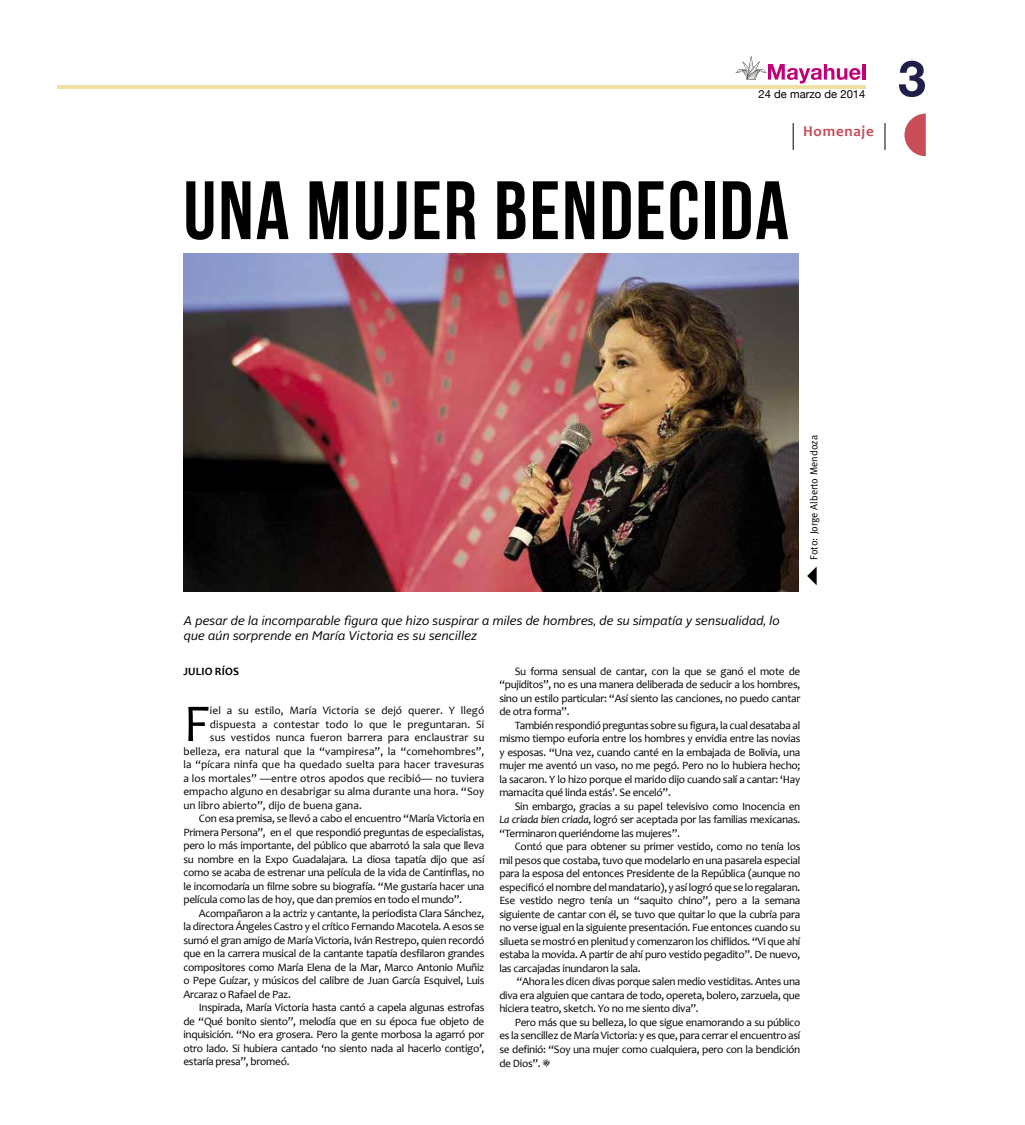
<style>
.page{position:relative;width:1025px;height:1125px;background:#fff}
.page>*{position:absolute;margin:0;border:0;box-sizing:border-box;transform-origin:0 0}
.t1{font:82.62px "Bebas Neue";letter-spacing:.025em;color:#000}
.t2{font:53.75px "Candara";color:#000}
.t3{font:700 50px "Helvetica Neue";color:#1f204a}
.t4{font:700 15px "Candara";color:#c94d59}
.t5{font:italic 12.5px/15px "Alright Sans";color:#000}
.t6{font:11.25px/13.5px "Candara";letter-spacing:-.025em;color:#000;text-align:justify}
.t7{font:11.25px "Candara";letter-spacing:.005em;color:#000}
.t8{font:11.25px "Helvetica Neue";color:#000}
.t9{font:700 11.25px "Candara";letter-spacing:.015em;color:#000}
.t10{font:10.25px "Meta Normal";color:#000}
.s1{font-style:italic}
</style>
<div class="page">
<hr style="left:57px;top:85px;width:808px;height:3px;background:#f0e0a3">
<hr style="left:862px;top:64px;width:3px;height:16px;background:#c00078">
<svg style="left:735px;top:55px;width:125px;height:29px"></svg>
<img style="left:183px;top:254px;width:615px;height:337px">
<svg style="left:542px;top:1059px;width:8px;height:8px"></svg>
<svg style="left:904px;top:114px;width:21px;height:42px"></svg>
<svg style="left:792px;top:123px;width:1px;height:27px"></svg>
<svg style="left:884px;top:123px;width:1px;height:27px"></svg>
<p class="t8" style="left:758px;top:86px;width:108px">24 de marzo de 2014</p>
<h3 class="t4" style="left:802px;top:121px;width:72px">Homenaje</h3>
<h1 class="t1" style="left:183px;top:165px;width:606px">UNA MUJER BENDECIDA</h1>
<h3 class="t3" style="left:897px;top:39px;width:29px">3</h3>
<p class="t10" style="left:807px;top:560px;width:126px;rotate:-90deg">Foto: Jorge Alberto Mendoza</p>
<p class="t5" style="left:184px;top:613px;width:597px">A pesar de la incomparable figura que hizo suspirar a miles de hombres, de su simpatía y sensualidad, lo que aún sorprende en María Victoria es su sencillez</p>
<p class="t9" style="left:183px;top:664px;width:57px">JULIO RÍOS</p>
<h2 class="t2" style="left:183px;top:690px;width:28px">F</h2>
<p class="t7" style="left:210px;top:703px;width:276px">iel a su estilo, María Victoria se dejó querer. Y llegó</p>
<p class="t7" style="left:210px;top:717px;width:276px">dispuesta a contestar todo lo que le preguntaran. Si</p>
<p class="t7" style="left:210px;top:730px;width:276px">sus vestidos nunca fueron barrera para enclaustrar su</p>
<p class="t7" style="left:183px;top:744px;width:302px">belleza, era natural que la “vampiresa”, la “comehombres”,</p>
<p class="t7" style="left:183px;top:757px;width:302px">la “pícara ninfa que ha quedado suelta para hacer travesuras</p>
<p class="t7" style="left:183px;top:771px;width:302px">a los mortales” —entre otros apodos que recibió— no tuviera</p>
<p class="t7" style="left:183px;top:784px;width:302px">empacho alguno en desabrigar su alma durante una hora. “Soy</p>
<p class="t7" style="left:183px;top:798px;width:180px">un libro abierto”, dijo de buena gana.</p>
<p class="t6" style="left:199px;top:812px;width:287px">Con esa premisa, se llevó a cabo el encuentro “María Victoria en</p>
<p class="t6" style="left:183px;top:825px;width:302px">Primera Persona”, en el que respondió preguntas de especialistas,</p>
<p class="t6" style="left:183px;top:839px;width:302px">pero lo más importante, del público que abarrotó la sala que lleva</p>
<p class="t6" style="left:183px;top:852px;width:302px">su nombre en la Expo Guadalajara. La diosa tapatía dijo que así</p>
<p class="t6" style="left:183px;top:866px;width:302px">como se acaba de estrenar una película de la vida de Cantinflas, no</p>
<p class="t6" style="left:183px;top:879px;width:302px">le incomodaría un filme sobre su biografía. “Me gustaría hacer una</p>
<p class="t6" style="left:183px;top:893px;width:280px">película como las de hoy, que dan premios en todo el mundo”.</p>
<p class="t6" style="left:199px;top:906px;width:287px">Acompañaron a la actriz y cantante, la periodista Clara Sánchez,</p>
<p class="t6" style="left:183px;top:920px;width:302px">la directora Ángeles Castro y el crítico Fernando Macotela. A esos se</p>
<p class="t6" style="left:183px;top:933px;width:302px">sumó el gran amigo de María Victoria, Iván Restrepo, quien recordó</p>
<p class="t6" style="left:183px;top:947px;width:302px">que en la carrera musical de la cantante tapatía desfilaron grandes</p>
<p class="t6" style="left:183px;top:960px;width:302px">compositores como María Elena de la Mar, Marco Antonio Muñiz</p>
<p class="t6" style="left:183px;top:974px;width:302px">o Pepe Guízar, y músicos del calibre de Juan García Esquivel, Luis</p>
<p class="t6" style="left:183px;top:987px;width:109px">Arcaraz o Rafael de Paz.</p>
<p class="t6" style="left:199px;top:1001px;width:287px">Inspirada, María Victoria hasta cantó a capela algunas estrofas</p>
<p class="t6" style="left:183px;top:1014px;width:302px">de “Qué bonito siento”, melodía que en su época fue objeto de</p>
<p class="t6" style="left:183px;top:1028px;width:302px">inquisición. “No era grosera. Pero la gente morbosa la agarró por</p>
<p class="t6" style="left:183px;top:1041px;width:302px">otro lado. Si hubiera cantado ‘no siento nada al hacerlo contigo’,</p>
<p class="t6" style="left:183px;top:1055px;width:108px">estaría presa”, bromeó.</p>
<p class="t6" style="left:499px;top:664px;width:302px;text-indent:15px">Su forma sensual de cantar, con la que se ganó el mote de “pujiditos”, no es una manera deliberada de seducir a los hombres, sino un estilo particular: “Así siento las canciones, no puedo cantar de otra forma”.</p>
<p class="t6" style="left:499px;top:718px;width:302px;text-indent:15px">También respondió preguntas sobre su figura, la cual desataba al mismo tiempo euforia entre los hombres y envidia entre las novias y esposas. “Una vez, cuando canté en la embajada de Bolivia, una mujer me aventó un vaso, no me pegó. Pero no lo hubiera hecho; la sacaron. Y lo hizo porque el marido dijo cuando salí a cantar: ‘Hay mamacita qué linda estás’. Se enceló”.</p>
<p class="t6" style="left:499px;top:799px;width:302px;text-indent:15px">Sin embargo, gracias a su papel televisivo como Inocencia en <span class="s1">La criada bien criada</span>, logró ser aceptada por las familias mexicanas. “Terminaron queriéndome las mujeres”.</p>
<p class="t6" style="left:499px;top:840px;width:302px;text-indent:15px">Contó que para obtener su primer vestido, como no tenía los mil pesos que costaba, tuvo que modelarlo en una pasarela especial para la esposa del entonces Presidente de la República (aunque no especificó el nombre del mandatario), y así logró que se lo regalaran.<br>Ese vestido negro tenía un “saquito chino”, pero a la semana siguiente de cantar con él, se tuvo que quitar lo que la cubría para no verse igual en la siguiente presentación. Fue entonces cuando su silueta se mostró en plenitud y comenzaron los chiflidos. “Vi que ahí estaba la movida. A partir de ahí puro vestido pegadito”. De nuevo, las carcajadas inundaron la sala.</p>
<p class="t6" style="left:499px;top:975px;width:302px;text-indent:17px">“Ahora les dicen divas porque salen medio vestiditas. Antes una diva era alguien que cantara de todo, opereta, bolero, zarzuela, que hiciera teatro, sketch. Yo no me siento diva”.</p>
<p class="t6" style="left:499px;top:1015px;width:302px;text-indent:15px">Pero más que su belleza, lo que sigue enamorando a su público es la sencillez de María Victoria: y es que, para cerrar el encuentro así se definió: “Soy una mujer como cualquiera, pero con la bendición de Dios”.</p>
</div>
